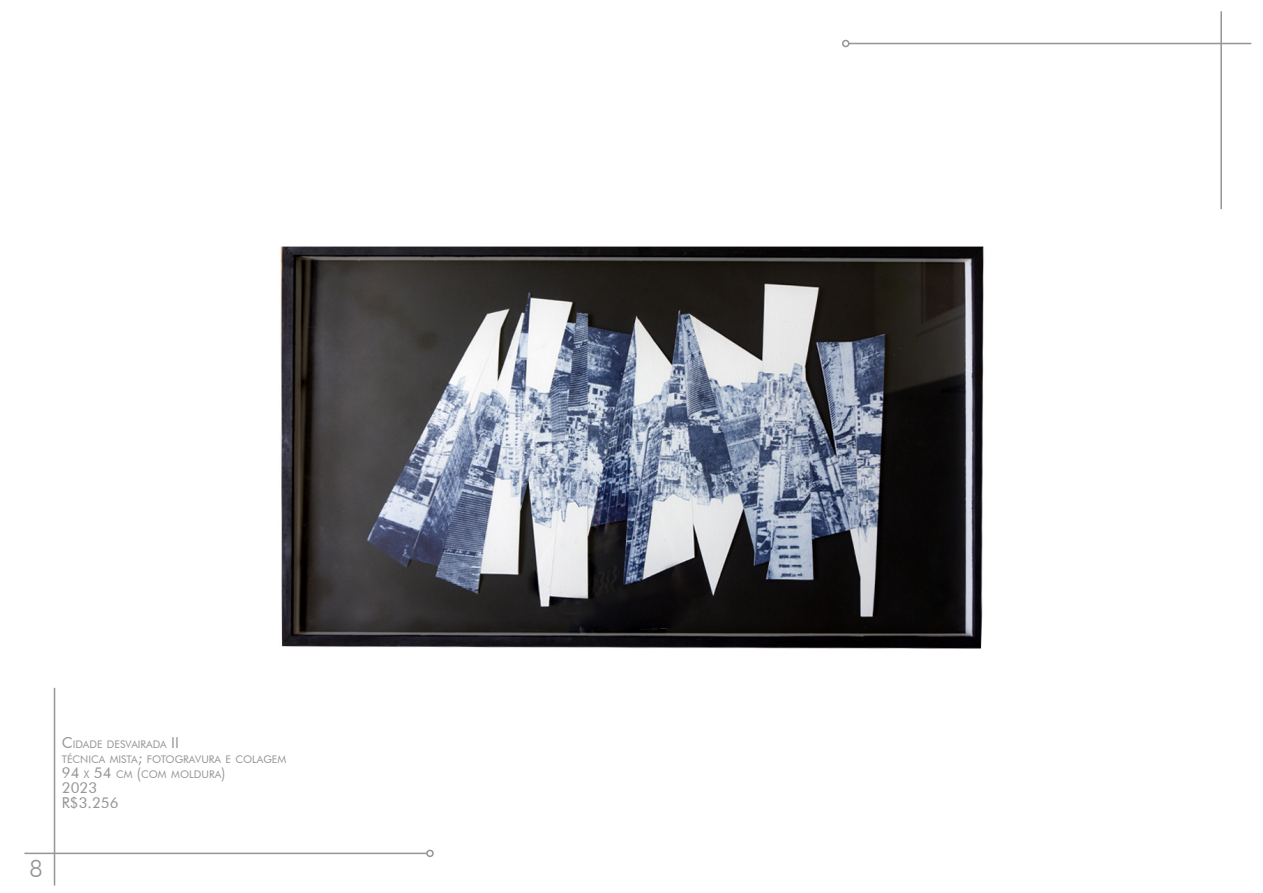
<style>
.page{position:relative;width:1263px;height:893px;background:#fff}
.page>*{position:absolute;margin:0;border:0;box-sizing:border-box;transform-origin:0 0}
.t1{font:300 24px "Futura BT";color:#939598}
.t2{font:15px "Futura BT";color:#939598}
.t3{font:10.5px "Futura BT";color:#939598}
.s1{font-size:15px}
</style>
<div class="page">
<hr style="left:24px;top:853px;width:403px;height:1px;background:#939598">
<div style="left:426px;top:850px;width:8px;height:7px;border:2px solid #939598;border-radius:50%"></div>
<hr style="left:54px;top:688px;width:1px;height:197px;background:#939598">
<hr style="left:849px;top:43px;width:402px;height:1px;background:#939598">
<div style="left:842px;top:40px;width:7px;height:7px;border:2px solid #939598;border-radius:50%"></div>
<hr style="left:1220px;top:11px;width:2px;height:198px;background:#939598">
<img style="left:280px;top:246px;width:704px;height:403px">
<h1 class="t1" style="left:29px;top:854px;width:15px">8</h1>
<p class="t3" style="left:62px;top:738px;width:119px"><span class="s1">C</span> I DADE DESVAI RADA <span class="s1">II</span></p>
<p class="t3" style="left:62px;top:753px;width:226px">TÉCNI CA MISTA<span class="s1">;</span> FOTOGRAVURA E COLAGEM</p>
<p class="t3" style="left:62px;top:768px;width:165px"><span class="s1">94</span> X <span class="s1">54</span> CM <span class="s1">(</span>COM MOLDURA<span class="s1">)</span></p>
<p class="t2" style="left:62px;top:779px;width:37px">2023</p>
<p class="t2" style="left:62px;top:794px;width:58px">R$3.256</p>
</div>
